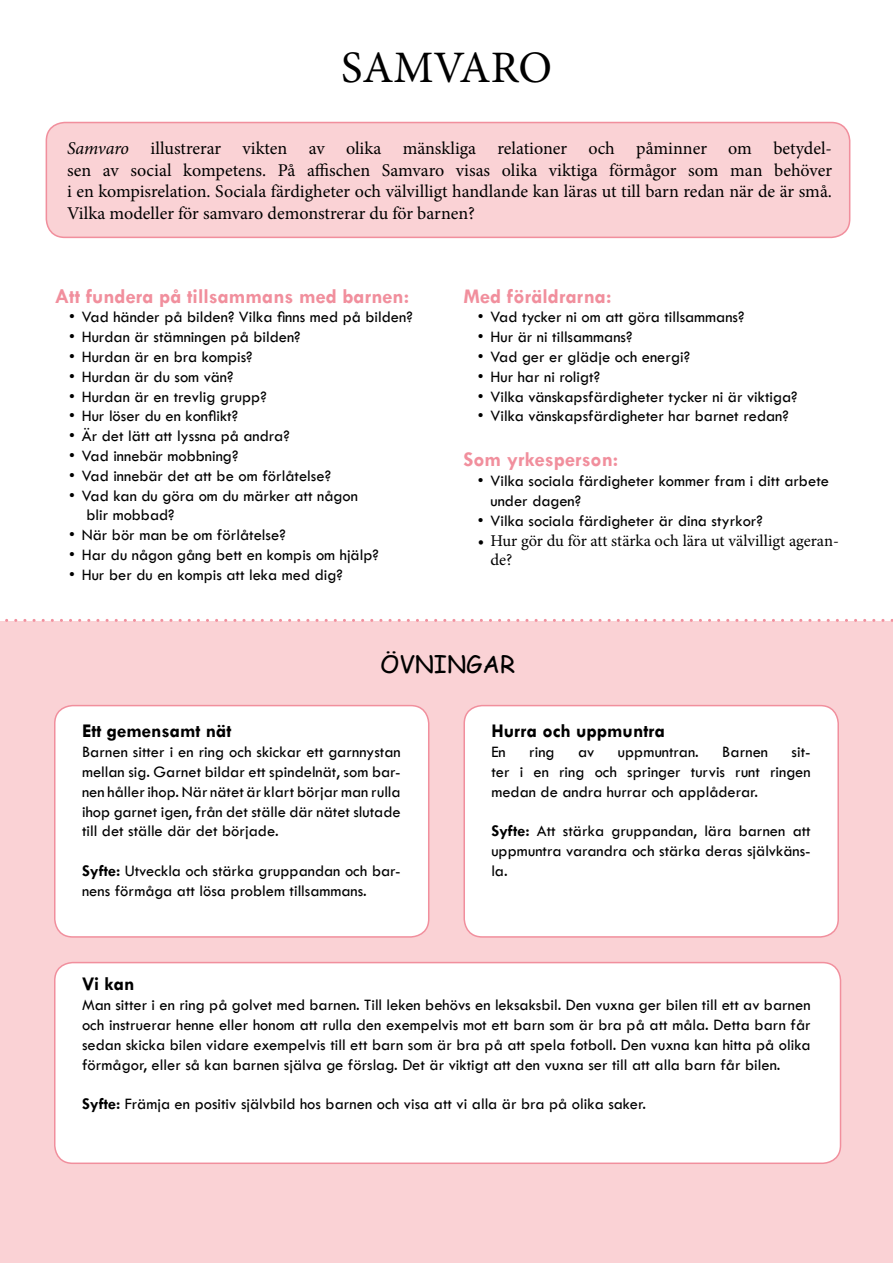
<style>
.page{position:relative;width:893px;height:1263px;background:#fff}
.page>*{position:absolute;margin:0;border:0;box-sizing:border-box;transform-origin:0 0}
.t1{font:45px "Minion Pro";color:#000}
.t2{font:24px "Comic Sans MS";color:#000}
.t3{font:700 21px "Tw Cen";color:#f18f9d}
.t4{font:700 19.5px "Tw Cen";color:#000}
.t5{font:18px/21.6px "Minion Pro";letter-spacing:-.005em;color:#000;text-align:justify}
.t6{font:16.5px/19.8px "Tw Cen";color:#000;text-align:justify}
.t7{font:16.5px/19.8px "Minion Pro";letter-spacing:-.005em;color:#000}
.s1{font-style:italic}
.s2{font-weight:700}
</style>
<div class="page">
<div style="left:46px;top:123px;width:804px;height:114px;background:#fad2d5;border-radius:18px"></div>
<div style="left:46px;top:122px;width:804px;height:116px;border:2px solid #f18f9d;border-radius:18px"></div>
<div style="left:0;top:622px;width:893px;height:641px;background:#fad2d5"></div>
<div style="left:55px;top:706px;width:374px;height:231px;background:#fff;border-radius:18px"></div>
<div style="left:54px;top:705px;width:375px;height:233px;border:2px solid #f18f9d;border-radius:18px"></div>
<div style="left:55px;top:962px;width:785px;height:201px;background:#fff;border-radius:18px"></div>
<div style="left:54px;top:962px;width:787px;height:202px;border:2px solid #f18f9d;border-radius:18px"></div>
<div style="left:464px;top:706px;width:374px;height:231px;background:#fff;border-radius:18px"></div>
<div style="left:463px;top:705px;width:376px;height:233px;border:2px solid #f18f9d;border-radius:18px"></div>
<svg style="left:0;top:619px;width:893px;height:3px"></svg>
<h1 class="t1" style="left:341px;top:38px;width:212px">SAMVARO</h1>
<p class="t5" style="left:67px;top:138px;width:766px"><span class="s1">Samvaro</span> illustrerar vikten av olika mänskliga relationer och påminner om betydel&shy;sen av social kompetens. På affischen Samvaro visas olika viktiga förmågor som man behöver i en kompisrelation. Sociala färdigheter och välvilligt handlande kan läras ut till barn redan när de är små.<br>Vilka modeller för samvaro demonstrerar du för barnen?</p>
<p class="t3" style="left:55px;top:283px;width:356px">Att fundera på tillsammans med barnen:</p>
<p class="t6" style="left:69px;top:307px;width:345px">• Vad händer på bilden? Vilka finns med på bilden?</p>
<p class="t6" style="left:69px;top:327px;width:233px">• Hurdan är stämningen på bilden?</p>
<p class="t6" style="left:69px;top:347px;width:185px">• Hurdan är en bra kompis?</p>
<p class="t6" style="left:69px;top:367px;width:166px">• Hurdan är du som vän?</p>
<p class="t6" style="left:69px;top:386px;width:199px">• Hurdan är en trevlig grupp?</p>
<p class="t6" style="left:69px;top:406px;width:171px">• Hur löser du en konflikt?</p>
<p class="t6" style="left:69px;top:426px;width:222px">• Är det lätt att lyssna på andra?</p>
<p class="t6" style="left:69px;top:446px;width:171px">• Vad innebär mobbning?</p>
<p class="t6" style="left:69px;top:466px;width:263px">• Vad innebär det att be om förlåtelse?</p>
<p class="t6" style="left:86px;top:485px;width:273px;text-indent:-17px">• Vad kan du göra om du märker att någon blir mobbad?</p>
<p class="t6" style="left:69px;top:525px;width:218px">• När bör man be om förlåtelse?</p>
<p class="t6" style="left:69px;top:545px;width:311px">• Har du någon gång bett en kompis om hjälp?</p>
<p class="t6" style="left:69px;top:565px;width:275px">• Hur ber du en kompis att leka med dig?</p>
<p class="t3" style="left:463px;top:283px;width:149px">Med föräldrarna:</p>
<p class="t6" style="left:478px;top:307px;width:268px">• Vad tycker ni om att göra tillsammans?</p>
<p class="t6" style="left:478px;top:327px;width:156px">• Hur är ni tillsammans?</p>
<p class="t6" style="left:478px;top:347px;width:214px">• Vad ger er glädje och energi?</p>
<p class="t6" style="left:478px;top:367px;width:124px">• Hur har ni roligt?</p>
<p class="t6" style="left:478px;top:386px;width:321px">• Vilka vänskapsfärdigheter tycker ni är viktiga?</p>
<p class="t6" style="left:478px;top:406px;width:313px">• Vilka vänskapsfärdigheter har barnet redan?</p>
<p class="t3" style="left:463px;top:447px;width:156px">Som yrkesperson:</p>
<p class="t6" style="left:490px;top:471px;width:340px;text-indent:-13px">• Vilka sociala färdigheter kommer fram i ditt arbete under dagen?</p>
<p class="t6" style="left:478px;top:511px;width:287px">• Vilka sociala färdigheter är dina styrkor?</p>
<p class="t7" style="left:490px;top:530px;width:350px;text-indent:-13px">• Hur gör du för att stärka och lära ut välvilligt ageran&shy;de?</p>
<h2 class="t2" style="left:380px;top:646px;width:137px">ÖVNINGAR</h2>
<p class="t4" style="left:82px;top:719px;width:151px">Ett gemensamt nät</p>
<p class="t6" style="left:82px;top:742px;width:320px">Barnen sitter i en ring och skickar ett garnnystan mellan sig. Garnet bildar ett spindelnät, som bar&shy;nen håller ihop. När nätet är klart börjar man rulla ihop garnet igen, från det ställe där nätet slutade till det ställe där det började.</p>
<p class="t6" style="left:82px;top:861px;width:320px"><span class="s2">Syfte:</span> Utveckla och stärka gruppandan och bar&shy;nens förmåga att lösa problem tillsammans.</p>
<p class="t4" style="left:491px;top:719px;width:175px">Hurra och uppmuntra</p>
<p class="t6" style="left:491px;top:742px;width:16px">En</p>
<p class="t6" style="left:529px;top:742px;width:27px">ring</p>
<p class="t6" style="left:578px;top:742px;width:18px">av</p>
<p class="t6" style="left:618px;top:742px;width:82px">uppmuntran.</p>
<p class="t6" style="left:722px;top:742px;width:47px">Barnen</p>
<p class="t6" style="left:491px;top:742px;width:321px;text-indent:300px">sit&shy;ter i en ring och springer turvis runt ringen medan de andra hurrar och applåderar.</p>
<p class="t6" style="left:491px;top:821px;width:321px"><span class="s2">Syfte:</span> Att stärka gruppandan, lära barnen att uppmuntra varandra och stärka deras självkäns&shy;la.</p>
<p class="t4" style="left:82px;top:972px;width:54px">Vi kan</p>
<p class="t6" style="left:82px;top:995px;width:730px">Man sitter i en ring på golvet med barnen. Till leken behövs en leksaksbil. Den vuxna ger bilen till ett av barnen och instruerar henne eller honom att rulla den exempelvis mot ett barn som är bra på att måla. Detta barn får sedan skicka bilen vidare exempelvis till ett barn som är bra på att spela fotboll. Den vuxna kan hitta på olika förmågor, eller så kan barnen själva ge förslag. Det är viktigt att den vuxna ser till att alla barn får bilen.</p>
<p class="t6" style="left:82px;top:1094px;width:565px"><span class="s2">Syfte:</span> Främja en positiv självbild hos barnen och visa att vi alla är bra på olika saker.</p>
</div>
